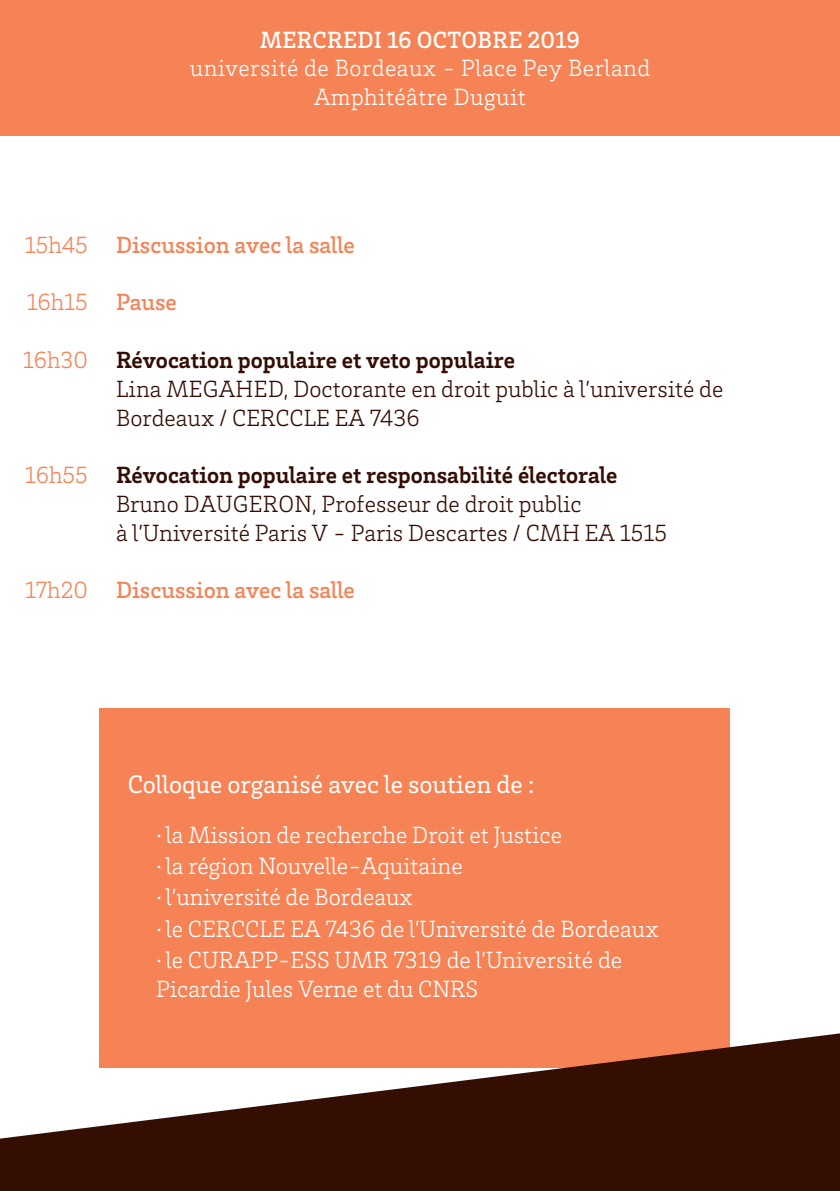
<style>
.page{position:relative;width:840px;height:1191px;background:#fff}
.page>*{position:absolute;margin:0;border:0;box-sizing:border-box;transform-origin:0 0}
.t1{font:26px "Brix Slab";color:#fff}
.t2{font:300 24px/28.8px "Brix Slab";color:#fff}
.t3{font:300 24px/28.8px "Brix Slab";color:#340d03}
.t4{font:700 24px "Brix Slab";color:#340d03}
.t5{font:300 24px "Brix Slab";letter-spacing:.02em;color:#fff}
.t6{font:500 24px "Brix Slab";color:#f58355}
.t7{font:300 24px "Brix Slab";color:#f58355}
.t8{font:500 24px "Brix Slab";letter-spacing:.01em;color:#fff}
.s1{font-size:26px}
</style>
<div class="page">
<div style="left:99px;top:708px;width:630px;height:359px;background:#f58355"></div>
<svg style="left:0;top:1033px;width:839px;height:158px;fill:#340d03"></svg>
<div style="left:0;top:0;width:839px;height:135px;background:#f58355"></div>
<p class="t8" style="left:260px;top:24px;width:321px">MERCREDI 16 OCTOBRE 2019</p>
<p class="t5" style="left:190px;top:53px;width:461px">université de Bordeaux - Place Pey Berland</p>
<p class="t5" style="left:314px;top:82px;width:213px">Amphitéâtre Duguit</p>
<p class="t7" style="left:25px;top:229px;width:65px">15h45</p>
<p class="t6" style="left:116px;top:229px;width:240px">Discussion avec la salle</p>
<p class="t7" style="left:27px;top:287px;width:63px">16h15</p>
<p class="t6" style="left:116px;top:286px;width:62px">Pause</p>
<p class="t7" style="left:23px;top:344px;width:66px">16h30</p>
<p class="t4" style="left:116px;top:344px;width:400px">Révocation populaire et veto populaire</p>
<p class="t3" style="left:116px;top:373px;width:608px">Lina MEGAHED, Doctorante en droit public à l’université de<br>Bordeaux / CERCCLE EA 7436</p>
<p class="t7" style="left:25px;top:460px;width:64px">16h55</p>
<p class="t4" style="left:116px;top:459px;width:502px">Révocation populaire et responsabilité électorale</p>
<p class="t3" style="left:116px;top:488px;width:467px">Bruno DAUGERON, Professeur de droit public</p>
<p class="t3" style="left:116px;top:517px;width:552px">à l’Université Paris V - Paris Descartes / CMH EA 1515</p>
<p class="t7" style="left:25px;top:575px;width:64px">17h20</p>
<p class="t6" style="left:116px;top:574px;width:240px">Discussion avec la salle</p>
<p class="t1" style="left:128px;top:767px;width:408px">Colloque organisé avec le soutien de :</p>
<p class="t2" style="left:156px;top:819px;width:407px"><span class="s1">·</span> la Mission de recherche Droit et Justice</p>
<p class="t2" style="left:156px;top:850px;width:308px"><span class="s1">·</span> la région Nouvelle-Aquitaine</p>
<p class="t2" style="left:156px;top:882px;width:258px"><span class="s1">·</span> l’université de Bordeaux</p>
<p class="t2" style="left:156px;top:913px;width:504px"><span class="s1">·</span> le CERCCLE EA 7436 de l’Université de Bordeaux</p>
<p class="t2" style="left:156px;top:944px;width:467px"><span class="s1">·</span> le CURAPP-ESS UMR 7319 de l’Université de<br>Picardie Jules Verne et du CNRS</p>
</div>
